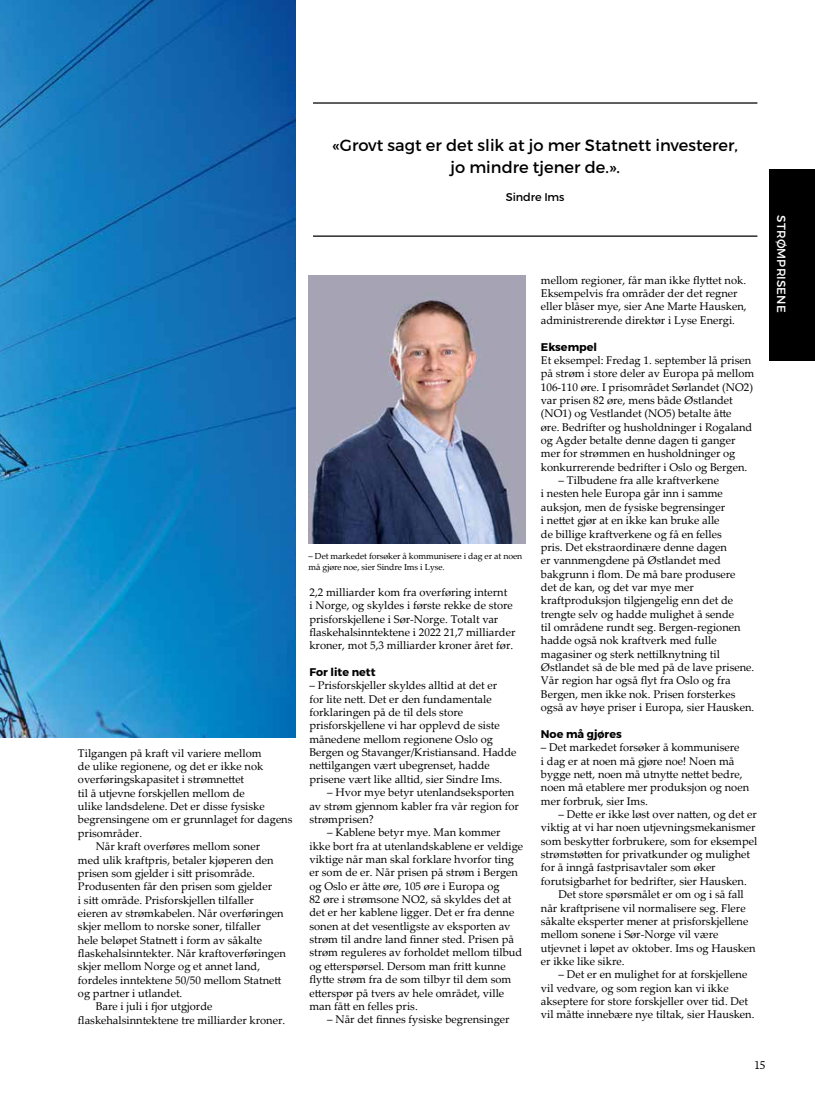
<style>
.page{position:relative;width:815px;height:1099px;background:#fff}
.page>*{position:absolute;margin:0;border:0;box-sizing:border-box;transform-origin:0 0}
.t1{font:16.25px/22.5px "Montserrat";color:#000;text-align:center}
.t2{font:11.88px "Montserrat";letter-spacing:.01em;color:#fff}
.t3{font:11.25px "Montserrat";letter-spacing:-.01em;color:#000}
.t4{font:11.12px/13.4px "Palatino Linotype";color:#000}
.t5{font:700 11.12px "Montserrat";color:#000}
.t6{font:10.62px "Fedra Serif B Std";color:#000}
.t7{font:8.75px/10.5px "Palatino Linotype";letter-spacing:-.01em;color:#000}
</style>
<div class="page">
<div style="left:770px;top:169px;width:45px;height:192px;background:#000"></div>
<img style="left:0;top:0;width:295px;height:738px">
<img style="left:309px;top:275px;width:217px;height:269px">
<hr style="left:313px;top:102px;width:444px;height:2px;background:#000">
<hr style="left:313px;top:235px;width:444px;height:2px;background:#000">
<p class="t4" style="left:78px;top:745px;width:185px">Tilgangen på kraft vil variere mellom</p>
<p class="t4" style="left:78px;top:759px;width:187px">de ulike regionene, og det er ikke nok</p>
<p class="t4" style="left:78px;top:772px;width:168px">overføringskapasitet i strømnettet</p>
<p class="t4" style="left:78px;top:785px;width:168px">til å utjevne forskjellen mellom de</p>
<p class="t4" style="left:78px;top:799px;width:188px">ulike landsdelene. Det er disse fysiske</p>
<p class="t4" style="left:78px;top:812px;width:216px">begrensingene om er grunnlaget for dagens</p>
<p class="t4" style="left:78px;top:825px;width:66px">prisområder.</p>
<p class="t4" style="left:96px;top:839px;width:166px">Når kraft overføres mellom soner</p>
<p class="t4" style="left:78px;top:852px;width:197px">med ulik kraftpris, betaler kjøperen den</p>
<p class="t4" style="left:78px;top:866px;width:179px">prisen som gjelder i sitt prisområde.</p>
<p class="t4" style="left:78px;top:879px;width:196px">Produsenten får den prisen som gjelder</p>
<p class="t4" style="left:78px;top:892px;width:177px">i sitt område. Prisforskjellen tilfaller</p>
<p class="t4" style="left:78px;top:906px;width:207px">eieren av strømkabelen. Når overføringen</p>
<p class="t4" style="left:78px;top:919px;width:184px">skjer mellom to norske soner, tilfaller</p>
<p class="t4" style="left:78px;top:932px;width:186px">hele beløpet Statnett i form av såkalte</p>
<p class="t4" style="left:78px;top:946px;width:210px">flaskehalsinntekter. Når kraftoverføringen</p>
<p class="t4" style="left:78px;top:959px;width:184px">skjer mellom Norge og et annet land,</p>
<p class="t4" style="left:78px;top:972px;width:205px">fordeles inntektene 50/50 mellom Statnett</p>
<p class="t4" style="left:78px;top:986px;width:106px">og partner i utlandet.</p>
<p class="t4" style="left:96px;top:999px;width:118px">Bare i juli i fjor utgjorde</p>
<p class="t4" style="left:78px;top:1012px;width:209px">flaskehalsinntektene tre milliarder kroner.</p>
<h1 class="t1" style="left:332px;top:133px;width:407px">«Grovt sagt er det slik at jo mer Statnett investerer, jo mindre tjener de.».</h1>
<p class="t3" style="left:506px;top:190px;width:60px">Sindre Ims</p>
<p class="t7" style="left:309px;top:551px;width:215px">– Det markedet forsøker å kommunisere i dag er at noen må gjøre noe, sier Sindre Ims i Lyse.</p>
<p class="t4" style="left:309px;top:585px;width:207px">2,2 milliarder kom fra overføring internt<br>i Norge, og skyldes i første rekke de store prisforskjellene i Sør-Norge. Totalt var flaskehalsinntektene i 2022 21,7 milliarder kroner, mot 5,3 milliarder kroner året før.</p>
<p class="t5" style="left:309px;top:665px;width:68px">For lite nett</p>
<p class="t4" style="left:309px;top:678px;width:209px">– Prisforskjeller skyldes alltid at det er<br>for lite nett. Det er den fundamentale forklaringen på de til dels store prisforskjellene vi har opplevd de siste månedene mellom regionene Oslo og Bergen og Stavanger/Kristiansand. Hadde nettilgangen vært ubegrenset, hadde prisene vært like alltid, sier Sindre Ims.</p>
<p class="t4" style="left:309px;top:785px;width:211px;text-indent:18px">– Hvor mye betyr utenlandseksporten av strøm gjennom kabler fra vår region for strømprisen?</p>
<p class="t4" style="left:309px;top:825px;width:215px;text-indent:18px">– Kablene betyr mye. Man kommer ikke bort fra at utenlandskablene er veldige viktige når man skal forklare hvorfor ting er som de er. Når prisen på strøm i Bergen og Oslo er åtte øre, 105 øre i Europa og<br>82 øre i strømsone NO2, så skyldes det at det er her kablene ligger. Det er fra denne sonen at det vesentligste av eksporten av strøm til andre land finner sted. Prisen på strøm reguleres av forholdet mellom tilbud og etterspørsel. Dersom man fritt kunne flytte strøm fra de som tilbyr til dem som etterspør på tvers av hele området, ville man fått en felles pris.</p>
<p class="t4" style="left:327px;top:1012px;width:184px">– Når det finnes fysiske begrensinger</p>
<p class="t4" style="left:541px;top:273px;width:207px">mellom regioner, får man ikke flyttet nok.<br>Eksempelvis fra områder der det regner eller blåser mye, sier Ane Marte Hausken, administrerende direktør i Lyse Energi.</p>
<p class="t5" style="left:541px;top:340px;width:58px">Eksempel</p>
<p class="t4" style="left:541px;top:353px;width:215px">Et eksempel: Fredag 1. september lå prisen på strøm i store deler av Europa på mellom 106-110 øre. I prisområdet Sørlandet (NO2) var prisen 82 øre, mens både Østlandet (NO1) og Vestlandet (NO5) betalte åtte<br>øre. Bedrifter og husholdninger i Rogaland og Agder betalte denne dagen ti ganger mer for strømmen en husholdninger og konkurrerende bedrifter i Oslo og Bergen.</p>
<p class="t4" style="left:541px;top:473px;width:215px;text-indent:18px">– Tilbudene fra alle kraftverkene<br>i nesten hele Europa går inn i samme auksjon, men de fysiske begrensinger<br>i nettet gjør at en ikke kan bruke alle<br>de billige kraftverkene og få en felles<br>pris. Det ekstraordinære denne dagen<br>er vannmengdene på Østlandet med bakgrunn i flom. De må bare produsere<br>det de kan, og det var mye mer kraftproduksjon tilgjengelig enn det de trengte selv og hadde mulighet å sende<br>til områdene rundt seg. Bergen-regionen hadde også nok kraftverk med fulle magasiner og sterk nettilknytning til Østlandet så de ble med på de lave prisene.<br>Vår region har også flyt fra Oslo og fra Bergen, men ikke nok. Prisen forsterkes også av høye priser i Europa, sier Hausken.</p>
<p class="t5" style="left:541px;top:727px;width:82px">Noe må gjøres</p>
<p class="t4" style="left:541px;top:740px;width:210px">– Det markedet forsøker å kommunisere<br>i dag er at noen må gjøre noe! Noen må bygge nett, noen må utnytte nettet bedre, noen må etablere mer produksjon og noen mer forbruk, sier Ims.</p>
<p class="t4" style="left:559px;top:807px;width:200px">– Dette er ikke løst over natten, og det er</p>
<p class="t4" style="left:541px;top:820px;width:216px">viktig at vi har noen utjevningsmekanismer</p>
<p class="t4" style="left:541px;top:833px;width:218px">som beskytter forbrukere, som for eksempel</p>
<p class="t4" style="left:541px;top:847px;width:211px">strømstøtten for privatkunder og mulighet</p>
<p class="t4" style="left:541px;top:860px;width:176px">for å inngå fastprisavtaler som øker</p>
<p class="t4" style="left:541px;top:873px;width:207px">forutsigbarhet for bedrifter, sier Hausken.</p>
<p class="t4" style="left:559px;top:887px;width:187px">Det store spørsmålet er om og i så fall</p>
<p class="t4" style="left:541px;top:900px;width:206px">når kraftprisene vil normalisere seg. Flere</p>
<p class="t4" style="left:541px;top:914px;width:209px">såkalte eksperter mener at prisforskjellene</p>
<p class="t4" style="left:541px;top:927px;width:179px">mellom sonene i Sør-Norge vil være</p>
<p class="t4" style="left:541px;top:940px;width:216px">utjevnet i løpet av oktober. Ims og Hausken</p>
<p class="t4" style="left:541px;top:954px;width:85px">er ikke like sikre.</p>
<p class="t4" style="left:541px;top:967px;width:215px;text-indent:18px">– Det er en mulighet for at forskjellene vil vedvare, og som region kan vi ikke akseptere for store forskjeller over tid. Det vil måtte innebære nye tiltak, sier Hausken.</p>
<p class="t2" style="left:789px;top:215px;width:99px;rotate:90deg">STRØMPRISENE</p>
<p class="t6" style="left:755px;top:1057px;width:12px">15</p>
</div>
